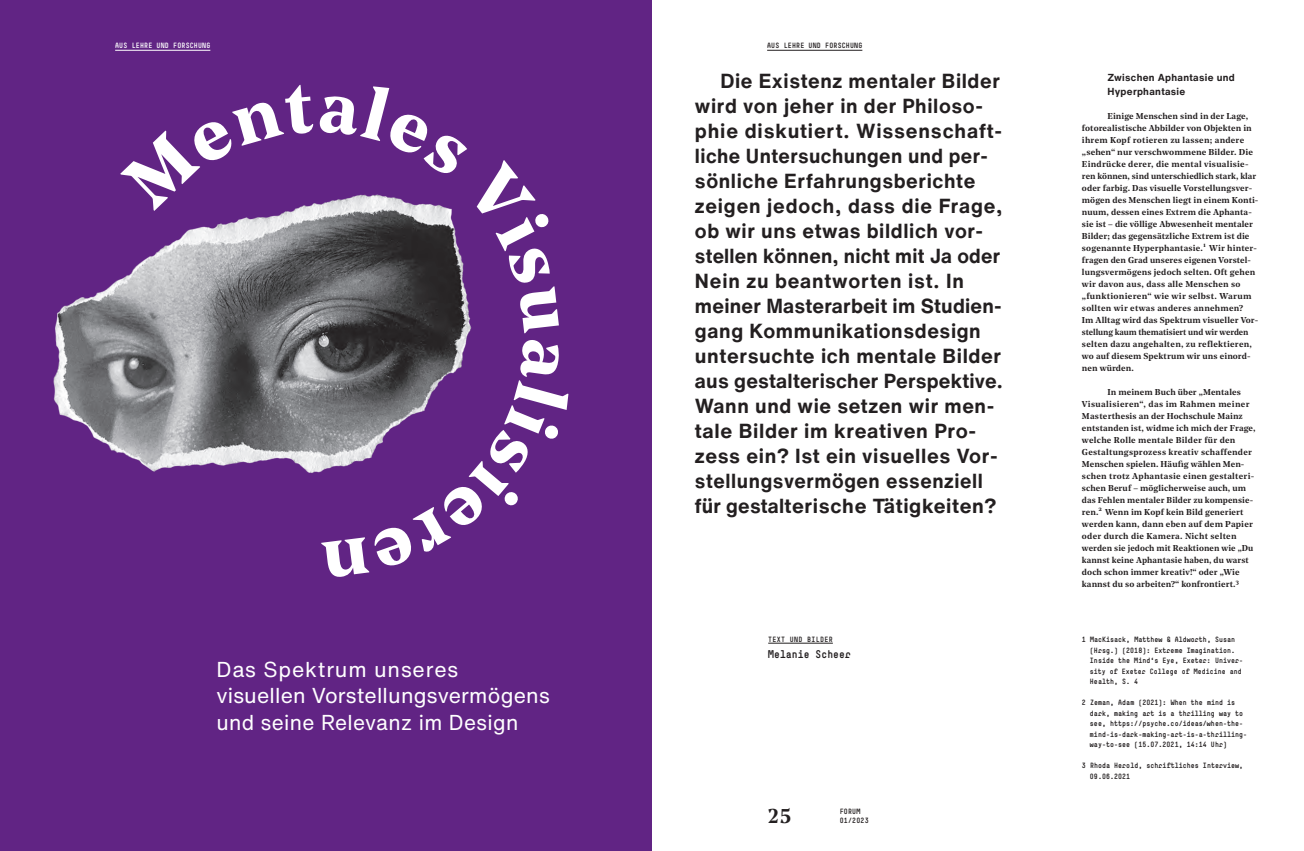
<style>
.page{position:relative;width:1304px;height:851px;background:#fff}
.page>*{position:absolute;margin:0;border:0;box-sizing:border-box;transform-origin:0 0}
.t1{font:21.2px/26.5px "Helvetica Now Text";letter-spacing:.015em;color:#fff}
.t2{font:700 20px/25px "Helvetica Now Text";letter-spacing:.03em;color:#231f20}
.t3{font:600 20px "Noe Text";color:#231f20}
.t4{font:700 11px "Simple Std";letter-spacing:.01em;color:#231f20}
.t5{font:700 10px/14px "Helvetica Now Text";letter-spacing:.03em;color:#231f20}
.t6{font:600 8.5px/12px "Noe Text";letter-spacing:.01em;color:#231f20}
.t7{font:700 7.5px/10.5px "Simple Std";letter-spacing:.01em;color:#231f20}
.t8{font:700 7.5px "Simple Std";letter-spacing:.025em;color:#fff}
.t9{font:700 7.5px "Simple Std";letter-spacing:.05em;color:#231f20}
</style>
<div class="page">
<div style="left:0;top:0;width:652px;height:850px;background:#612484"></div>
<hr style="left:768px;top:642px;width:65px;height:1px;background:#231f20">
<hr style="left:767px;top:50px;width:95px;height:1px;background:#231f20">
<hr style="left:115px;top:50px;width:95px;height:1px;background:#fff">
<img style="left:53px;top:279px;width:416px;height:194px">
<svg style="left:120px;top:194px;width:352px;height:139px"></svg>
<svg style="left:321px;top:339px;width:148px;height:134px"></svg>
<p class="t8" style="left:115px;top:41px;width:97px">AUS LEHRE UND FORSCHUNG</p>
<p class="t7" style="left:767px;top:40px;width:97px">AUS LEHRE UND FORSCHUNG</p>
<p class="t2" style="left:695px;top:68px;width:310px;text-indent:26px">Die Existenz mentaler Bilder wird von jeher in der Philoso&shy;phie diskutiert. Wissenschaft&shy;liche Untersuchungen und per&shy;sönliche Erfahrungsberichte zeigen jedoch, dass die Frage, ob wir uns etwas bildlich vor&shy;stellen können, nicht mit Ja oder<br>Nein zu beantworten ist. In meiner Masterarbeit im Studien&shy;gang Kommunikationsdesign untersuchte ich mentale Bilder aus gestalterischer Perspektive.<br>Wann und wie setzen wir men&shy;tale Bilder im kreativen Pro&shy;zess ein? Ist ein visuelles Vor&shy;stellungsvermögen essenziell für gestalterische Tätigkeiten?</p>
<p class="t5" style="left:1107px;top:70px;width:129px">Zwischen Aphantasie und<br>Hyperphantasie</p>
<p class="t6" style="left:1082px;top:109px;width:178px;text-indent:26px">Einige Menschen sind in der Lage, fotorealistische Abbilder von Objekten in ihrem Kopf rotieren zu lassen; andere „sehen“ nur verschwommene Bilder. Die Eindrücke derer, die mental visualisie&shy;ren können, sind unterschiedlich stark, klar oder farbig. Das visuelle Vorstellungsver&shy;mögen des Menschen liegt in einem Konti&shy;nuum, dessen eines Extrem die Aphanta&shy;sie ist – die völlige Abwesenheit mentaler Bilder; das gegensätzliche Extrem ist die sogenannte Hyperphantasie.<sup>1</sup> Wir hinter&shy;fragen den Grad unseres eigenen Vorstel&shy;lungsvermögens jedoch selten. Oft gehen wir davon aus, dass alle Menschen so „funktionieren“ wie wir selbst. Warum sollten wir etwas anderes annehmen?<br>Im Alltag wird das Spektrum visueller Vor&shy;stellung kaum thematisiert und wir werden selten dazu angehalten, zu reflektieren, wo auf diesem Spektrum wir uns einord&shy;nen würden.</p>
<p class="t6" style="left:1082px;top:385px;width:175px;text-indent:26px">In meinem Buch über „Mentales Visualisieren“, das im Rahmen meiner Masterthesis an der Hochschule Mainz entstanden ist, widme ich mich der Frage, welche Rolle mentale Bilder für den Gestaltungsprozess kreativ schaffender Menschen spielen. Häufig wählen Men&shy;schen trotz Aphantasie einen gestalteri&shy;schen Beruf – möglicherweise auch, um das Fehlen mentaler Bilder zu kompensie&shy;ren.<sup>2</sup> Wenn im Kopf kein Bild generiert werden kann, dann eben auf dem Papier oder durch die Kamera. Nicht selten werden sie jedoch mit Reaktionen wie „Du kannst keine Aphantasie haben, du warst doch schon immer kreativ!“ oder „Wie kannst du so arbeiten?“ konfrontiert.<sup>3</sup></p>
<h1 class="t1" style="left:216px;top:655px;width:335px">Das Spektrum unseres visuellen Vorstellungsvermögens und seine Relevanz im Design</h1>
<p class="t9" style="left:768px;top:634px;width:66px">TEXT UND BILDER</p>
<p class="t4" style="left:768px;top:647px;width:84px">Melanie Scheer</p>
<h2 class="t3" style="left:767px;top:800px;width:26px">25</h2>
<p class="t7" style="left:840px;top:807px;width:30px;line-height:8.5px">FORUM<br>01/2023</p>
<p class="t7" style="left:1090px;top:634px;width:155px;text-indent:-8px">1 MacKisack, Matthew &amp; Aldworth, Susan (Hrsg.) (2018): Extreme Imagination.<br>Inside the Mind‘s Eye, Exeter: Univer&shy;sity of Exeter College of Medicine and Health, S. 4</p>
<p class="t7" style="left:1090px;top:697px;width:159px;text-indent:-8px">2 Zeman, Adam (2021): When the mind is dark, making art is a thrilling way to see, https://psyche.co/ideas/when-the&shy;mind-is-dark-making-art-is-a-thrilling&shy;way-to-see (15.07.2021, 14:14 Uhr)</p>
<p class="t7" style="left:1090px;top:760px;width:155px;text-indent:-8px">3 Rhoda Herold, schriftliches Interview,<br>09.06.2021</p>
</div>
